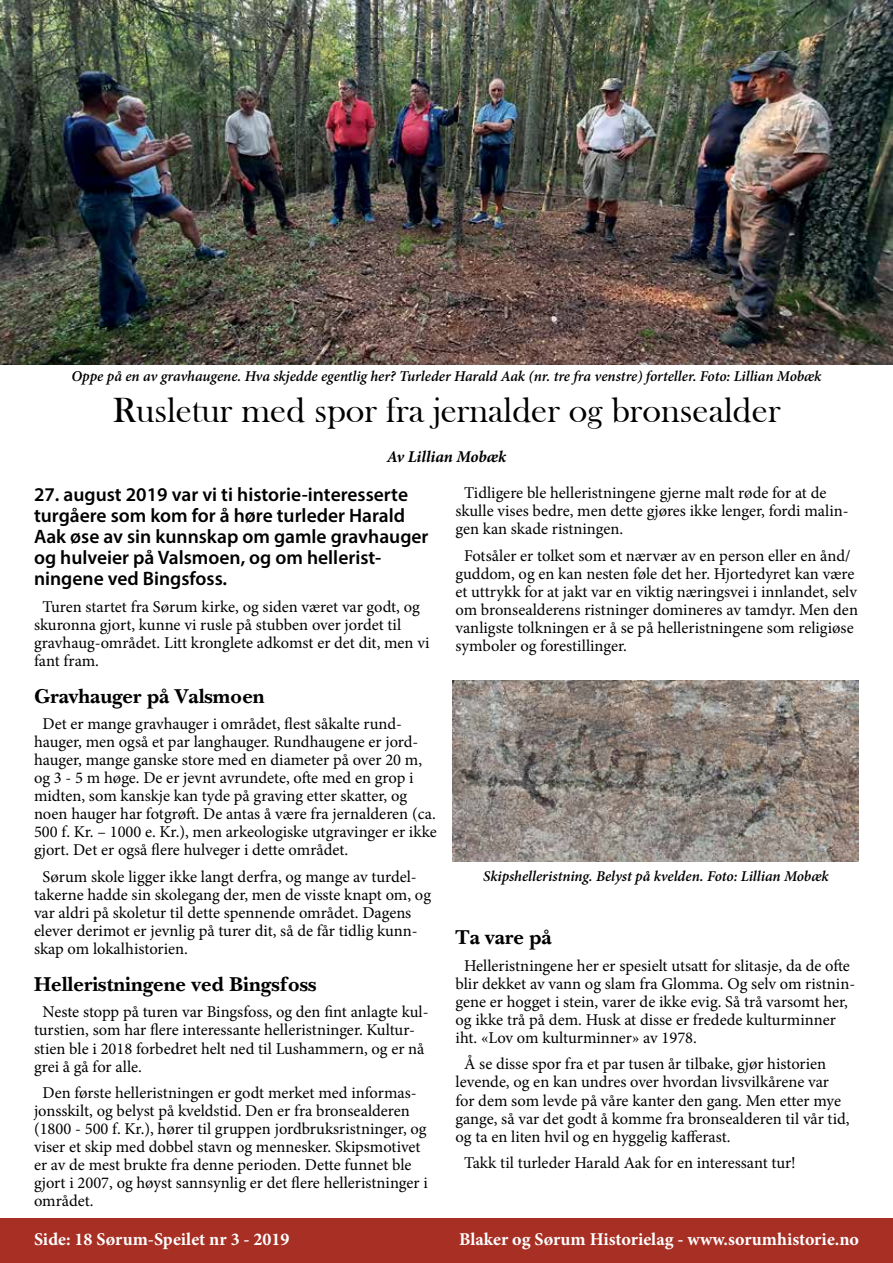
<style>
.page{position:relative;width:893px;height:1263px;background:#fff}
.page>*{position:absolute;margin:0;border:0;box-sizing:border-box;transform-origin:0 0}
.t1{font:36px "Bask Old Face";color:#000}
.t2{font:700 21px "Baskerville Black S Si";color:#000}
.t3{font:600 19.5px/21px "Myriad Pro";color:#000}
.t4{font:700 18px "Minion Pro";color:#fff}
.t5{font:16.5px/18px "Minion Pro";color:#000}
.t6{font:italic 700 16.5px "Minion Pro";letter-spacing:-.005em;color:#000}
.t7{font:italic 600 15px "Minion Pro";letter-spacing:-.005em;color:#000}
</style>
<div class="page">
<div style="left:0;top:1218px;width:893px;height:45px;background:#a72f24"></div>
<img style="left:0;top:0;width:893px;height:365px">
<img style="left:453px;top:680px;width:406px;height:181px">
<p class="t7" style="left:71px;top:365px;width:751px">Oppe på en av gravhaugene. Hva skjedde egentlig her? Turleder Harald Aak (nr. tre fra venstre) forteller. Foto: Lillian Mobæk</p>
<h1 class="t1" style="left:113px;top:390px;width:669px">Rusletur med spor fra jernalder og bronsealder</h1>
<p class="t6" style="left:387px;top:445px;width:121px">Av Lillian Mobæk</p>
<p class="t3" style="left:34px;top:484px;width:396px">27. august 2019 var vi ti historie-interesserte turgåere som kom for å høre turleder Harald Aak øse av sin kunnskap om gamle gravhauger og hulveier på Valsmoen, og om hellerist&shy;ningene ved Bingsfoss.</p>
<p class="t5" style="left:34px;top:598px;width:397px;text-indent:8px">Turen startet fra Sørum kirke, og siden været var godt, og skuronna gjort, kunne vi rusle på stubben over jordet til gravhaug-området. Litt kronglete adkomst er det dit, men vi fant fram.</p>
<p class="t2" style="left:34px;top:684px;width:232px">Gravhauger på Valsmoen</p>
<p class="t5" style="left:34px;top:715px;width:404px;text-indent:8px">Det er mange gravhauger i området, flest såkalte rund&shy;hauger, men også et par langhauger. Rundhaugene er jord&shy;hauger, mange ganske store med en diameter på over 20 m, og 3 - 5 m høge. De er jevnt avrundete, ofte med en grop i midten, som kanskje kan tyde på graving etter skatter, og noen hauger har fotgrøft. De antas å være fra jernalderen (ca.<br>500 f. Kr. – 1000 e. Kr.), men arkeologiske utgravinger er ikke gjort. Det er også flere hulveger i dette området.</p>
<p class="t5" style="left:34px;top:868px;width:399px;text-indent:8px">Sørum skole ligger ikke langt derfra, og mange av turdel&shy;takerne hadde sin skolegang der, men de visste knapt om, og var aldri på skoletur til dette spennende området. Dagens elever derimot er jevnlig på turer dit, så de får tidlig kunn&shy;skap om lokalhistorien.</p>
<p class="t2" style="left:34px;top:972px;width:284px">Helleristningene ved Bingsfoss</p>
<p class="t5" style="left:34px;top:1003px;width:396px;text-indent:8px">Neste stopp på turen var Bingsfoss, og den fint anlagte kul&shy;turstien, som har flere interessante helleristninger. Kultur&shy;stien ble i 2018 forbedret helt ned til Lushammern, og er nå grei å gå for alle.</p>
<p class="t5" style="left:34px;top:1084px;width:395px;text-indent:8px">Den første helleristningen er godt merket med informas&shy;jonsskilt, og belyst på kveldstid. Den er fra bronsealderen (1800 - 500 f. Kr.), hører til gruppen jordbruksristninger, og viser et skip med dobbel stavn og mennesker. Skipsmotivet er av de mest brukte fra denne perioden. Dette funnet ble gjort i 2007, og høyst sannsynlig er det flere helleristninger i området.</p>
<p class="t5" style="left:455px;top:484px;width:395px;text-indent:8px">Tidligere ble helleristningene gjerne malt røde for at de skulle vises bedre, men dette gjøres ikke lenger, fordi malin&shy;gen kan skade ristningen.</p>
<p class="t5" style="left:455px;top:547px;width:404px;text-indent:8px">Fotsåler er tolket som et nærvær av en person eller en ånd/ guddom, og en kan nesten føle det her. Hjortedyret kan være et uttrykk for at jakt var en viktig næringsvei i innlandet, selv om bronsealderens ristninger domineres av tamdyr. Men den vanligste tolkningen er å se på helleristningene som religiøse symboler og forestillinger.</p>
<p class="t7" style="left:483px;top:865px;width:347px">Skipshelleristning. Belyst på kvelden. Foto: Lillian Mobæk</p>
<p class="t2" style="left:455px;top:925px;width:98px">Ta vare på</p>
<p class="t5" style="left:455px;top:957px;width:401px;text-indent:8px">Helleristningene her er spesielt utsatt for slitasje, da de ofte blir dekket av vann og slam fra Glomma. Og selv om ristnin&shy;gene er hogget i stein, varer de ikke evig. Så trå varsomt her, og ikke trå på dem. Husk at disse er fredede kulturminner iht. «Lov om kulturminner» av 1978.</p>
<p class="t5" style="left:455px;top:1055px;width:395px;text-indent:8px">Å se disse spor fra et par tusen år tilbake, gjør historien levende, og en kan undres over hvordan livsvilkårene var for dem som levde på våre kanter den gang. Men etter mye gange, så var det godt å komme fra bronsealderen til vår tid, og ta en liten hvil og en hyggelig kafferast.</p>
<p class="t5" style="left:464px;top:1154px;width:333px">Takk til turleder Harald Aak for en interessant tur!</p>
<p class="t4" style="left:34px;top:1226px;width:257px">Side: 18 Sørum-Speilet nr 3 - 2019</p>
<p class="t4" style="left:459px;top:1226px;width:401px">Blaker og Sørum Historielag - www.sorumhistorie.no</p>
</div>
